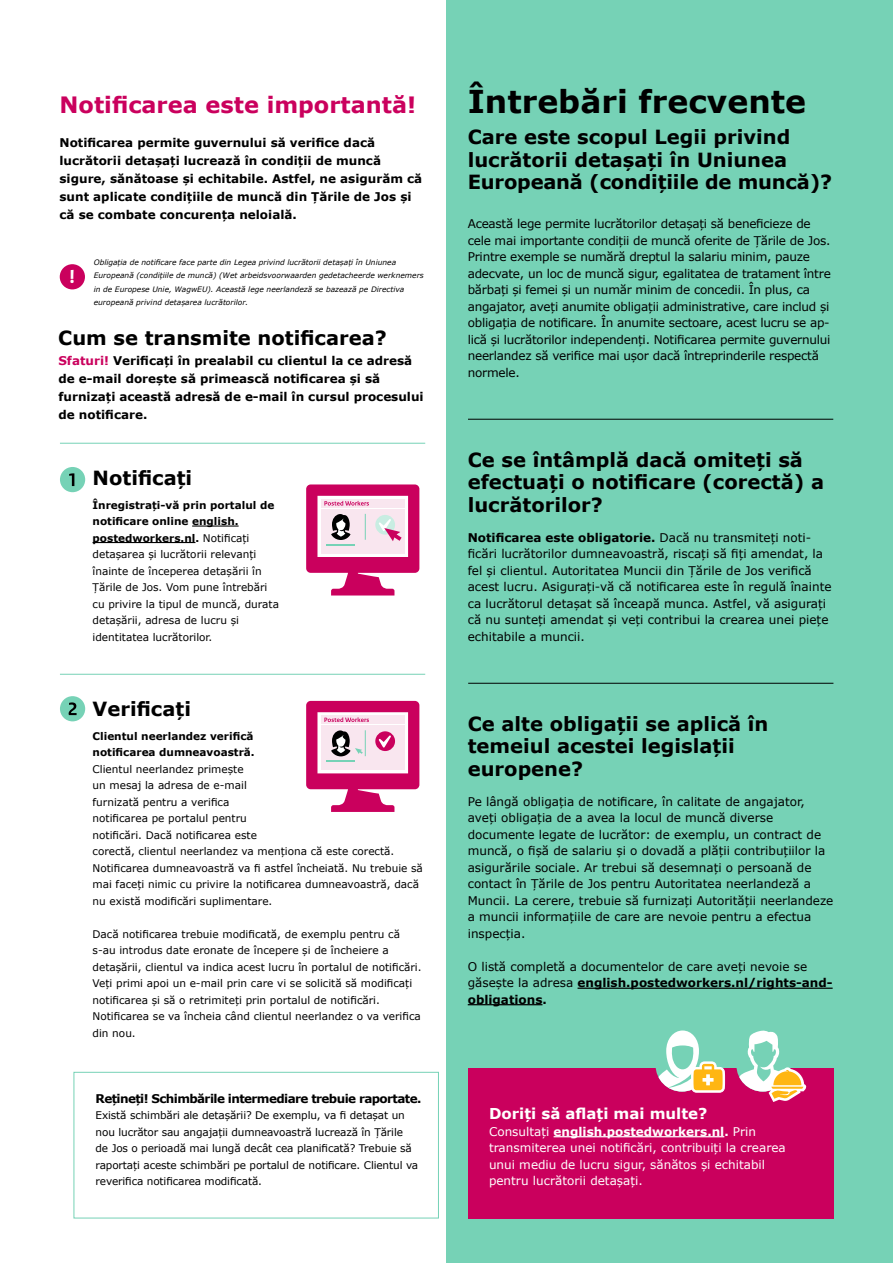
<style>
.page{position:relative;width:893px;height:1263px;background:#fff}
.page>*{position:absolute;margin:0;border:0;box-sizing:border-box;transform-origin:0 0}
.t1{font:700 31.5px "Verdana";color:#000}
.t2{font:700 22.5px "Verdana";color:#ca005d}
.t3{font:700 19.8px "Rijksoverheid Sans Text";color:#fff}
.t4{font:700 19.5px/22.5px "Verdana";color:#000}
.t5{font:700 15px "Verdana";color:#fff}
.t6{font:12px/16.5px "Verdana";color:#000}
.t7{font:12px/16.5px "Verdana";letter-spacing:-.02em;color:#000}
.t8{font:700 12px/18px "Verdana";color:#000}
.t9{font:12px/16.5px "Verdana";color:#fff}
.t10{font:700 12px "Verdana";letter-spacing:-.05em;color:#000}
.t11{font:10.5px/16.5px "Verdana";color:#000}
.t12{font:700 10.5px/16.5px "Verdana";color:#000}
.t13{font:italic 7.5px/13.5px "Verdana";color:#000}
.s1{color:#ca005d}
.s2{font-weight:700}
</style>
<div class="page">
<div style="left:447px;top:0;width:446px;height:1263px;background:#76d2b6"></div>
<div style="left:468px;top:1068px;width:365px;height:150px;background:#ca005d"></div>
<hr style="left:554px;top:1136px;width:170px;height:1px;background:#fff">
<div style="left:74px;top:1072px;width:365px;height:146px;border:1px solid #76d2b6"></div>
<div style="left:60px;top:467px;width:25px;height:25px;background:#76d2b6;border-radius:50%"></div>
<hr style="left:60px;top:443px;width:365px;height:1px;background:#76d2b6">
<svg style="left:69px;top:473px;width:5px;height:13px"></svg>
<div style="left:60px;top:696px;width:25px;height:25px;background:#76d2b6;border-radius:50%"></div>
<hr style="left:192px;top:525px;width:47px;height:2px;background:#000">
<hr style="left:93px;top:542px;width:102px;height:1px;background:#000">
<svg style="left:736px;top:1030px;width:71px;height:72px"></svg>
<div style="left:60px;top:264px;width:25px;height:25px;background:#ca005d;border-radius:50%"></div>
<hr style="left:577px;top:987px;width:256px;height:2px;background:#000">
<hr style="left:468px;top:1004px;width:74px;height:1px;background:#000">
<svg style="left:69px;top:702px;width:8px;height:13px"></svg>
<svg style="left:656px;top:1030px;width:69px;height:63px"></svg>
<hr style="left:468px;top:419px;width:365px;height:1px;background:#000">
<hr style="left:468px;top:683px;width:365px;height:1px;background:#000">
<hr style="left:60px;top:674px;width:365px;height:1px;background:#76d2b6">
<svg style="left:306px;top:484px;width:113px;height:111px"></svg>
<svg style="left:306px;top:701px;width:113px;height:111px"></svg>
<h2 class="t2" style="left:60px;top:90px;width:358px">Notificarea este importantă!</h2>
<p class="t8" style="left:60px;top:134px;width:364px">Notificarea permite guvernului să verifice dacă lucrătorii detașați lucrează în condiții de muncă sigure, sănătoase și echitabile. Astfel, ne asigurăm că sunt aplicate condițiile de muncă din Țările de Jos și că se combate concurența neloială.</p>
<h3 class="t3" style="left:69px;top:265px;width:8px">!</h3>
<p class="t13" style="left:94px;top:255px;width:332px">Obligația de notificare face parte din Legea privind lucrătorii detașați în Uniunea Europeană (condițiile de muncă) (Wet arbeidsvoorwaarden gedetacheerde werknemers in de Europese Unie, WagwEU). Această lege neerlandeză se bazează pe Directiva europeană privind detașarea lucrătorilor.</p>
<h3 class="t4" style="left:58px;top:327px;width:330px">Cum se transmite notificarea?</h3>
<p class="t8" style="left:58px;top:352px;width:367px"><span class="s1">Sfaturi!</span> Verificați în prealabil cu clientul la ce adresă de e-mail dorește să primească notificarea și să furnizați această adresă de e-mail în cursul procesului de notificare.</p>
<h3 class="t4" style="left:93px;top:466px;width:101px">Notificați</h3>
<p class="t11" style="left:93px;top:497px;width:188px"><span class="s2">Înregistrați-vă prin portalul de notificare online english. postedworkers.nl.</span> Notificați detașarea și lucrătorii relevanți înainte de începerea detașării în<br>Țările de Jos. Vom pune întrebări cu privire la tipul de muncă, durata detașării, adresa de lucru și identitatea lucrătorilor.</p>
<h3 class="t4" style="left:93px;top:698px;width:100px">Verificați</h3>
<p class="t12" style="left:93px;top:728px;width:164px">Clientul neerlandez verifică notificarea dumneavoastră.</p>
<p class="t11" style="left:93px;top:761px;width:332px">Clientul neerlandez primește<br>un mesaj la adresa de e-mail<br>furnizată pentru a verifica<br>notificarea pe portalul pentru<br>notificări. Dacă notificarea este<br>corectă, clientul neerlandez va menționa că este corectă.<br>Notificarea dumneavoastră va fi astfel încheiată. Nu trebuie să mai faceți nimic cu privire la notificarea dumneavoastră, dacă nu există modificări suplimentare.</p>
<p class="t11" style="left:93px;top:926px;width:331px">Dacă notificarea trebuie modificată, de exemplu pentru că s-au introdus date eronate de începere și de încheiere a detașării, clientul va indica acest lucru în portalul de notificări.<br>Veți primi apoi un e-mail prin care vi se solicită să modificați notificarea și să o retrimiteți prin portalul de notificări.<br>Notificarea se va încheia când clientul neerlandez o va verifica din nou.</p>
<p class="t10" style="left:96px;top:1091px;width:327px">Rețineți! Schimbările intermediare trebuie raportate.</p>
<p class="t11" style="left:96px;top:1107px;width:324px">Există schimbări ale detașării? De exemplu, va fi detașat un nou lucrător sau angajații dumneavoastră lucrează în Țările de Jos o perioadă mai lungă decât cea planificată? Trebuie să raportați aceste schimbări pe portalul de notificare. Clientul va reverifica notificarea modificată.</p>
<h1 class="t1" style="left:468px;top:81px;width:340px">Întrebări frecvente</h1>
<h3 class="t4" style="left:468px;top:126px;width:366px">Care este scopul Legii privind lucrătorii detașați în Uniunea<br>Europeană (condițiile de muncă)?</h3>
<p class="t7" style="left:468px;top:216px;width:365px">Această lege permite lucrătorilor detașați să beneficieze de cele mai importante condiții de muncă oferite de Țările de Jos.<br>Printre exemple se numără dreptul la salariu minim, pauze adecvate, un loc de muncă sigur, egalitatea de tratament între bărbați și femei și un număr minim de concedii. În plus, ca angajator, aveți anumite obligații administrative, care includ și obligația de notificare. În anumite sectoare, acest lucru se ap&shy;lică și lucrătorilor independenți. Notificarea permite guvernului neerlandez să verifice mai ușor dacă întreprinderile respectă normele.</p>
<h3 class="t4" style="left:468px;top:449px;width:358px">Ce se întâmplă dacă omiteți să efectuați o notificare (corectă) a lucrătorilor?</h3>
<p class="t6" style="left:468px;top:529px;width:365px"><span class="s2">Notificarea este obligatorie.</span> Dacă nu transmiteți noti&shy;ficări lucrătorilor dumneavoastră, riscați să fiți amendat, la fel și clientul. Autoritatea Muncii din Țările de Jos verifică acest lucru. Asigurați-vă că notificarea este în regulă înainte ca lucrătorul detașat să înceapă munca. Astfel, vă asigurați că nu sunteți amendat și veți contribui la crearea unei piețe echitabile a muncii.</p>
<h3 class="t4" style="left:468px;top:713px;width:302px">Ce alte obligații se aplică în temeiul acestei legislații europene?</h3>
<p class="t6" style="left:468px;top:793px;width:367px">Pe lângă obligația de notificare, în calitate de angajator, aveți obligația de a avea la locul de muncă diverse documente legate de lucrător: de exemplu, un contract de muncă, o fișă de salariu și o dovadă a plății contribuțiilor la asigurările sociale. Ar trebui să desemnați o persoană de contact în Țările de Jos pentru Autoritatea neerlandeză a Muncii. La cerere, trebuie să furnizați Autorității neerlandeze a muncii informațiile de care are nevoie pentru a efectua inspecția.</p>
<p class="t6" style="left:468px;top:958px;width:366px">O listă completă a documentelor de care aveți nevoie se găsește la adresa <span class="s2">english.postedworkers.nl/rights-and&shy;obligations.</span></p>
<h3 class="t5" style="left:489px;top:1104px;width:220px">Doriți să aflați mai multe?</h3>
<p class="t9" style="left:489px;top:1123px;width:298px">Consultați <span class="s2">english.postedworkers.nl.</span> Prin transmiterea unei notificări, contribuiți la crearea unui mediu de lucru sigur, sănătos și echitabil pentru lucrătorii detașați.</p>
</div>
